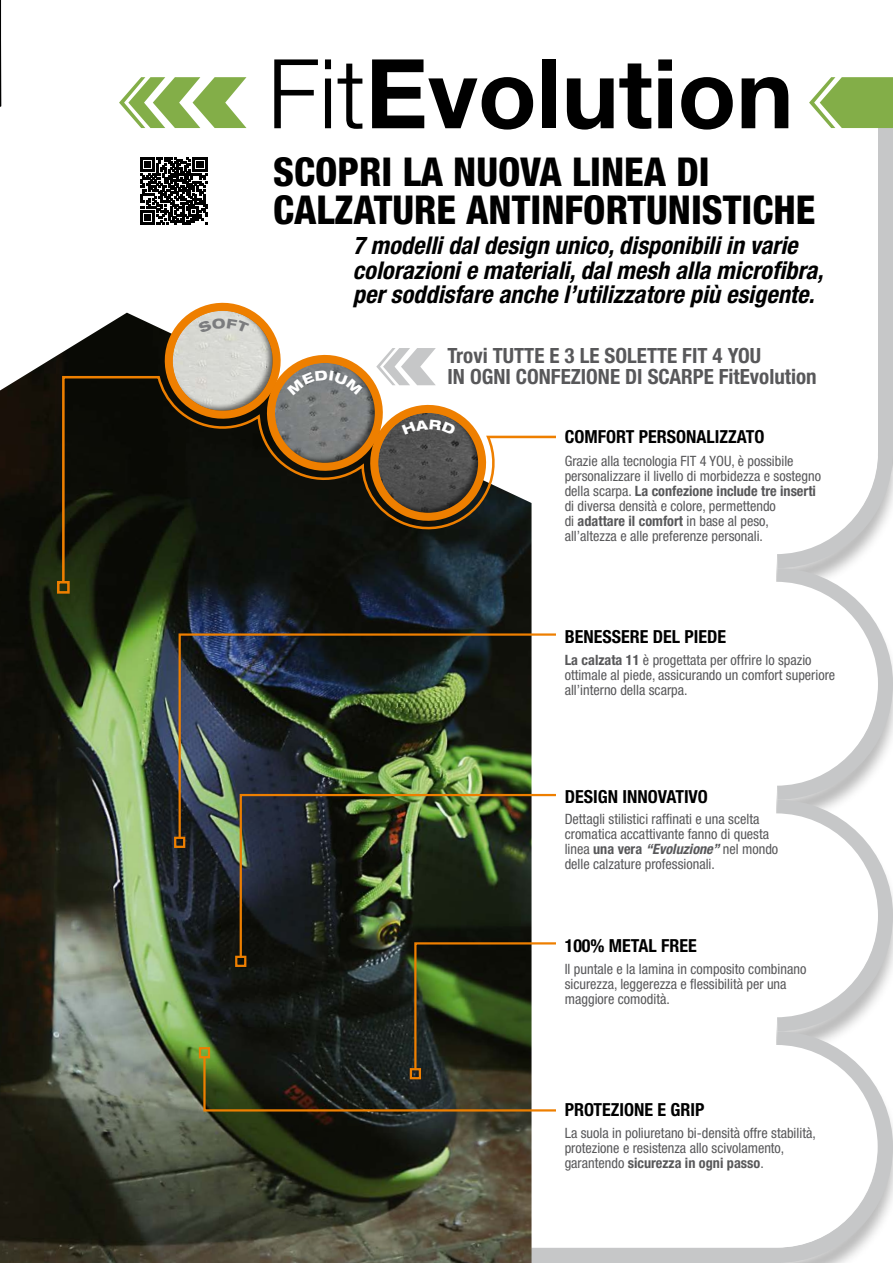
<style>
.page{position:relative;width:893px;height:1263px;background:#fff}
.page>*{position:absolute;margin:0;border:0;box-sizing:border-box;transform-origin:0 0}
.t1{font:700 96.3px "Helvetica Neue LT Std";color:#000}
.t2{font:800 condensed 39.9px/38px "Helvetica Neue LT Std";color:#000}
.t3{font:italic 700 condensed 24.45px/24.5px "Helvetica Neue LT Std";color:#000}
.t4{font:700 condensed 21px/21px "Helvetica Neue LT Std";color:#58585a}
.t5{font:700 condensed 18px "Helvetica Neue LT Std";color:#000}
.t6{font:condensed 14.25px/15px "Helvetica Neue LT Std";color:#58585a}
.s1{font-weight:300}
.s2{font-weight:700}
.s3{font-weight:700;font-style:italic}
</style>
<div class="page">
<div style="left:878px;top:128px;width:15px;height:327px;background:#c6c7c8"></div>
<svg style="left:878px;top:455px;width:15px;height:541px"></svg>
<svg style="left:531px;top:1091px;width:362px;height:172px"></svg>
<svg style="left:531px;top:459px;width:347px;height:788px"></svg>
<div style="left:619px;top:304px;width:157px;height:882px;background:#fff"></div>
<div style="left:502px;top:1249px;width:279px;height:14px;background:#c6c7c8"></div>
<svg style="left:140px;top:158px;width:67px;height:66px"></svg>
<img style="left:0;top:313px;width:531px;height:950px">
<svg style="left:119px;top:77px;width:127px;height:51px"></svg>
<svg style="left:809px;top:77px;width:84px;height:51px"></svg>
<img style="left:177px;top:632px;width:381px;height:208px">
<div style="left:174px;top:837px;width:11px;height:11px;border:2px solid #ee7f00"></div>
<img style="left:239px;top:793px;width:319px;height:148px">
<svg style="left:202px;top:941px;width:356px;height:172px"></svg>
<div style="left:199px;top:1047px;width:11px;height:11px;border:2px solid #ee7f00"></div>
<svg style="left:0;top:0;width:1px;height:107px"></svg>
<svg style="left:61px;top:375px;width:497px;height:210px"></svg>
<div style="left:57px;top:581px;width:13px;height:13px;border:3px solid #ee7f00"></div>
<svg style="left:157px;top:302px;width:337px;height:227px"></svg>
<h1 class="t1" style="left:267px;top:34px;width:528px"><span class="s1">Fit</span>Evolution</h1>
<h2 class="t2" style="left:273px;top:152px;width:544px">SCOPRI LA NUOVA LINEA DI<br>CALZATURE ANTINFORTUNISTICHE</h2>
<h3 class="t3" style="left:353px;top:233px;width:472px">7 modelli dal design unico, disponibili in varie colorazioni e materiali, dal mesh alla microfibra, per soddisfare anche l’utilizzatore più esigente.</h3>
<h3 class="t4" style="left:448px;top:345px;width:371px">Trovi TUTTE E 3 LE SOLETTE FIT 4 YOU<br>IN OGNI CONFEZIONE DI SCARPE FitEvolution</h3>
<p class="t5" style="left:565px;top:425px;width:201px">COMFORT PERSONALIZZATO</p>
<p class="t6" style="left:565px;top:453px;width:258px">Grazie alla tecnologia FIT 4 YOU, è possibile personalizzare il livello di morbidezza e sostegno della scarpa. <span class="s2">La confezione include tre inserti </span>di diversa densità e colore, permettendo<br>di <span class="s2">adattare il comfort</span> in base al peso, all’altezza e alle preferenze personali.</p>
<p class="t5" style="left:565px;top:626px;width:163px">BENESSERE DEL PIEDE</p>
<p class="t6" style="left:565px;top:652px;width:272px"><span class="s2">La calzata 11</span> è progettata per offrire lo spazio ottimale al piede, assicurando un comfort superiore all’interno della scarpa.</p>
<p class="t5" style="left:565px;top:785px;width:145px">DESIGN INNOVATIVO</p>
<p class="t6" style="left:565px;top:812px;width:215px">Dettagli stilistici raffinati e una scelta cromatica accattivante fanno di questa linea <span class="s2">una vera</span> <span class="s3">“Evoluzione”</span> nel mondo delle calzature professionali.</p>
<p class="t5" style="left:565px;top:935px;width:134px">100% METAL FREE</p>
<p class="t6" style="left:565px;top:961px;width:243px">Il puntale e la lamina in composito combinano sicurezza, leggerezza e flessibilità per una maggiore comodità.</p>
<p class="t5" style="left:565px;top:1099px;width:141px">PROTEZIONE E GRIP</p>
<p class="t6" style="left:565px;top:1126px;width:253px">La suola in poliuretano bi-densità offre stabilità, protezione e resistenza allo scivolamento, garantendo <span class="s2">sicurezza in ogni passo</span>.</p>
</div>
